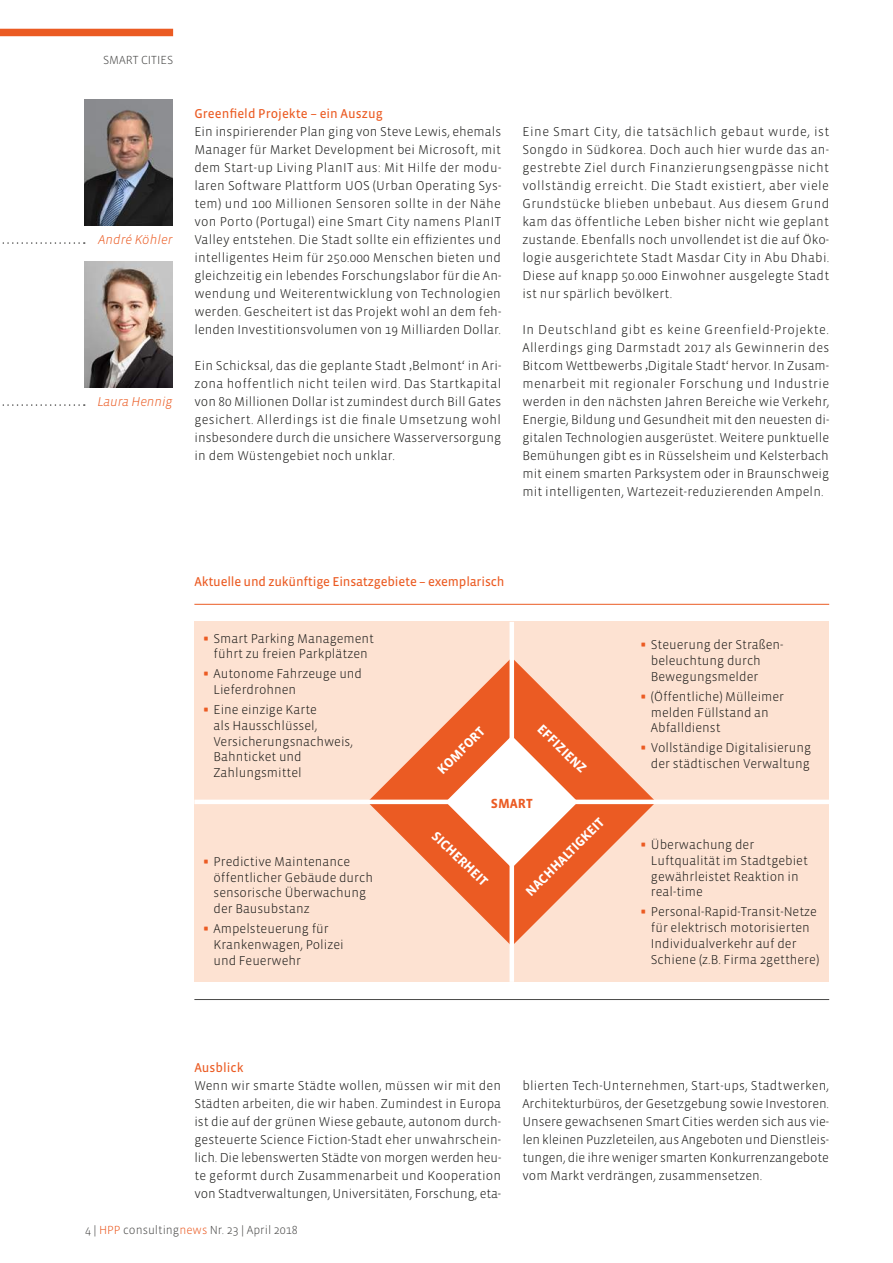
<style>
.page{position:relative;width:893px;height:1263px;background:#fff}
.page>*{position:absolute;margin:0;border:0;box-sizing:border-box;transform-origin:0 0}
.t1{font:700 13.5px "Vista Sans OT";color:#fff}
.t2{font:700 13.5px "Vista Sans OT";color:#eb5b23}
.t3{font:300 13.2px/18px "Vista Sans OT";color:#1a1a18}
.t4{font:13.2px "Vista Sans OT";letter-spacing:-.015em;color:#eb5b23}
.t5{font:italic 300 13.2px "Vista Sans OT";letter-spacing:-.01em;color:#eb5b23}
.t6{font:300 12px "Vista Sans OT";color:#494948}
.s1{color:#eb5b23}
</style>
<div class="page">
<div style="left:194px;top:622px;width:635px;height:360px;background:#fde2d2"></div>
<svg style="left:367px;top:657px;width:289px;height:289px"></svg>
<hr style="left:194px;top:800px;width:635px;height:4px;background:#fff">
<hr style="left:510px;top:622px;width:4px;height:360px;background:#fff">
<svg style="left:446px;top:736px;width:132px;height:132px"></svg>
<svg style="left:2px;top:404px;width:83px;height:2px"></svg>
<svg style="left:2px;top:242px;width:83px;height:2px"></svg>
<img style="left:85px;top:262px;width:88px;height:126px">
<img style="left:85px;top:100px;width:88px;height:126px">
<hr style="left:194px;top:604px;width:635px;height:1px;background:#eb5b23">
<hr style="left:194px;top:999px;width:635px;height:1px;background:#494948">
<div style="left:0;top:29px;width:173px;height:7px;background:#eb5b23"></div>
<svg style="left:642px;top:694px;width:3px;height:4px"></svg>
<svg style="left:642px;top:746px;width:3px;height:4px"></svg>
<svg style="left:642px;top:843px;width:3px;height:4px"></svg>
<svg style="left:642px;top:910px;width:3px;height:4px"></svg>
<p class="t6" style="left:103px;top:54px;width:72px">SMART CITIES</p>
<p class="t5" style="left:98px;top:233px;width:76px">André Köhler</p>
<p class="t5" style="left:97px;top:395px;width:77px">Laura Hennig</p>
<p class="t4" style="left:194px;top:107px;width:190px">Greenfield Projekte – ein Auszug</p>
<p class="t3" style="left:194px;top:123px;width:308px;text-align:justify">Ein inspirierender Plan ging von Steve Lewis, ehemals Manager für Market Development bei Microsoft, mit dem Start-up Living PlanIT aus: Mit Hilfe der modu&shy;laren Software Plattform UOS (Urban Operating Sys&shy;tem) und 100 Millionen Sensoren sollte in der Nähe von Porto (Portugal) eine Smart City namens PlanIT Valley entstehen. Die Stadt sollte ein effizientes und intelligentes Heim für 250.000 Menschen bieten und gleichzeitig ein lebendes Forschungslabor für die An&shy;wendung und Weiterentwicklung von Technologien werden. Gescheitert ist das Projekt wohl an dem feh&shy;lenden Investitionsvolumen von 19 Milliarden Dollar.</p>
<p class="t3" style="left:194px;top:357px;width:308px;text-align:justify">Ein Schicksal, das die geplante Stadt ‚Belmont‘ in Ari&shy;zona hoffentlich nicht teilen wird. Das Startkapital von 80 Millionen Dollar ist zumindest durch Bill Gates gesichert. Allerdings ist die finale Umsetzung wohl insbesondere durch die unsichere Wasserversorgung in dem Wüstengebiet noch unklar.</p>
<p class="t3" style="left:522px;top:122px;width:308px;text-align:justify">Eine Smart City, die tatsächlich gebaut wurde, ist Songdo in Südkorea. Doch auch hier wurde das an&shy;gestrebte Ziel durch Finanzierungsengpässe nicht vollständig erreicht. Die Stadt existiert, aber viele Grundstücke blieben unbebaut. Aus diesem Grund kam das öffentliche Leben bisher nicht wie geplant zustande. Ebenfalls noch unvollendet ist die auf Öko&shy;logie ausgerichtete Stadt Masdar City in Abu Dhabi.<br>Diese auf knapp 50.000 Einwohner ausgelegte Stadt ist nur spärlich bevölkert.</p>
<p class="t3" style="left:522px;top:320px;width:308px;text-align:justify">In Deutschland gibt es keine Greenfield-Projekte.<br>Allerdings ging Darmstadt 2017 als Gewinnerin des Bitcom Wettbewerbs ‚Digitale Stadt‘ hervor. In Zusam&shy;menarbeit mit regionaler Forschung und Industrie werden in den nächsten Jahren Bereiche wie Verkehr, Energie, Bildung und Gesundheit mit den neuesten di&shy;gitalen Technologien ausgerüstet. Weitere punktuelle Bemühungen gibt es in Rüsselsheim und Kelsterbach mit einem smarten Parksystem oder in Braunschweig mit intelligenten, Wartezeit-reduzierenden Ampeln.</p>
<p class="t4" style="left:194px;top:575px;width:312px">Aktuelle und zukünftige Einsatzgebiete – exemplarisch</p>
<p class="t3" style="left:214px;top:630px;width:162px;line-height:15.8px">Smart Parking Management führt zu freien Parkplätzen</p>
<p class="t3" style="left:214px;top:666px;width:150px;line-height:15.8px">Autonome Fahrzeuge und<br>Lieferdrohnen</p>
<p class="t3" style="left:214px;top:702px;width:141px;line-height:15.8px">Eine einzige Karte<br>als Hausschlüssel,<br>Versicherungsnachweis,<br>Bahnticket und<br>Zahlungsmittel</p>
<p class="t3" style="left:214px;top:854px;width:161px;line-height:15.8px">Predictive Maintenance öffentlicher Gebäude durch sensorische Überwachung der Bausubstanz</p>
<p class="t3" style="left:214px;top:921px;width:132px;line-height:15.8px">Ampelsteuerung für<br>Krankenwagen, Polizei und Feuerwehr</p>
<p class="t1" style="left:435px;top:767px;width:62px;rotate:-45deg">KOMFORT</p>
<p class="t1" style="left:544px;top:722px;width:64px;rotate:44deg">EFFIZIENZ</p>
<p class="t2" style="left:491px;top:796px;width:44px">SMART</p>
<p class="t1" style="left:439px;top:828px;width:74px;rotate:44deg">SICHERHEIT</p>
<p class="t1" style="left:523px;top:889px;width:106px;rotate:-45deg">NACHHALTIGKEIT</p>
<p class="t3" style="left:651px;top:637px;width:133px;line-height:15.8px">Steuerung der Straßen&shy;beleuchtung durch<br>Bewegungsmelder</p>
<p class="t3" style="left:651px;top:689px;width:135px;line-height:15.8px">(Öffentliche) Mülleimer melden Füllstand an<br>Abfalldienst</p>
<p class="t3" style="left:651px;top:740px;width:162px;line-height:15.8px">Vollständige Digitalisierung der städtischen Verwaltung</p>
<p class="t3" style="left:651px;top:837px;width:159px;line-height:15.8px">Überwachung der<br>Luftqualität im Stadtgebiet gewährleistet Reaktion in real-time</p>
<p class="t3" style="left:651px;top:904px;width:170px;line-height:15.8px">Personal-Rapid-Transit-Netze für elektrisch motorisierten<br>Individualverkehr auf der<br>Schiene (z.B. Firma 2getthere)</p>
<p class="t4" style="left:194px;top:1060px;width:51px">Ausblick</p>
<p class="t3" style="left:194px;top:1076px;width:308px;text-align:justify">Wenn wir smarte Städte wollen, müssen wir mit den Städten arbeiten, die wir haben. Zumindest in Europa ist die auf der grünen Wiese gebaute, autonom durch&shy;gesteuerte Science Fiction-Stadt eher unwahrschein&shy;lich. Die lebenswerten Städte von morgen werden heu&shy;te geformt durch Zusammenarbeit und Kooperation von Stadtverwaltungen, Universitäten, Forschung, eta-</p>
<p class="t3" style="left:522px;top:1076px;width:308px;text-align:justify">blierten Tech-Unternehmen, Start-ups, Stadtwerken, Architekturbüros, der Gesetzgebung sowie Investoren.<br>Unsere gewachsenen Smart Cities werden sich aus vie&shy;len kleinen Puzzleteilen, aus Angeboten und Dienstleis&shy;tungen, die ihre weniger smarten Konkurrenzangebote vom Markt verdrängen, zusammensetzen.</p>
<p class="t6" style="left:85px;top:1224px;width:214px">4 | <span class="s1">HPP</span> consulting<span class="s1">news</span> Nr. 23 | April 2018</p>
</div>
